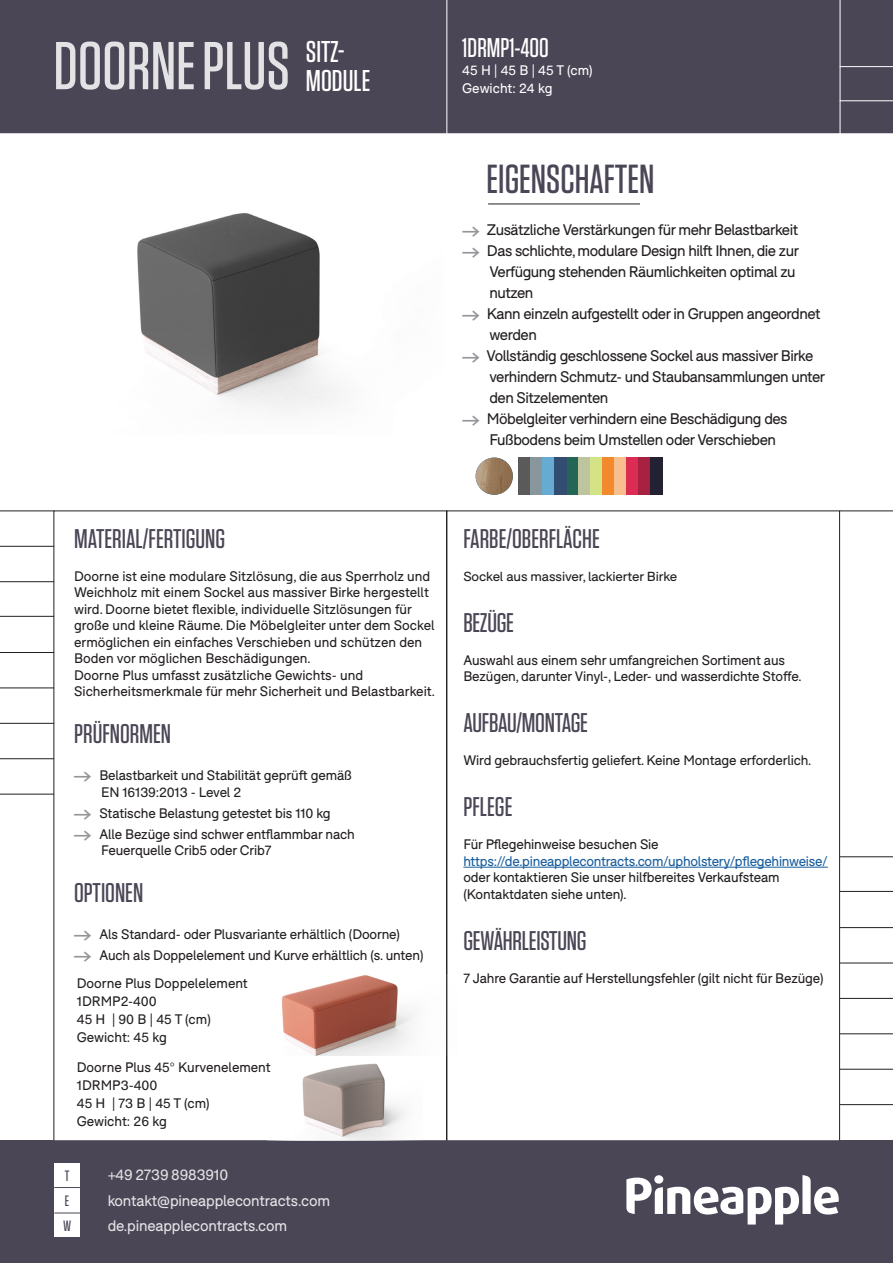
<style>
.page{position:relative;width:893px;height:1263px;background:#fff}
.page>*{position:absolute;margin:0;border:0;box-sizing:border-box;transform-origin:0 0}
.t1{font:500 67.5px "Tungsten";color:#fff}
.t2{font:500 40.5px "Tungsten";color:#4b4656}
.body_1_BLACK{font:500 30px "Tungsten";color:#fff}
.t3{font:500 27px "Tungsten";color:#4b4656}
.t4{font:500 27px "Tungsten";color:#fff}
.t5{font:15px/21px "F37 Bolton";letter-spacing:-.03em;color:#231f20}
.t6{font:15px "F37 Bolton";letter-spacing:-.01em;color:#fff}
.t7{font:500 15px "Tungsten";color:#4b4656}
.t8{font:13.5px/16.5px "F37 Bolton";letter-spacing:-.01em;color:#231f20}
.t9{font:13.5px "F37 Bolton";letter-spacing:-.02em;color:#175d9e}
.t10{font:13.5px "F37 Bolton";color:#fff}
.t11{font:12.9px "F37 Bolton";letter-spacing:-.01em;color:#231f20;scale:1.05 1}
.s1{font-family:"Pinearrow";color:#939598}
.s2{font-family:"Pinearrow";font-size:15px;color:#939598}
</style>
<div class="page">
<div style="left:1px;top:1px;width:891px;height:131px;background:#4b4656"></div>
<div style="left:0;top:0;width:893px;height:133px;border:2px solid #4b4656"></div>
<div style="left:1px;top:1141px;width:891px;height:121px;background:#4b4656"></div>
<div style="left:0;top:1140px;width:893px;height:123px;border:2px solid #4b4656"></div>
<hr style="left:840px;top:856px;width:53px;height:1px;background:#231f20">
<hr style="left:840px;top:998px;width:53px;height:1px;background:#231f20">
<hr style="left:840px;top:927px;width:53px;height:1px;background:#231f20">
<hr style="left:840px;top:1069px;width:53px;height:1px;background:#231f20">
<hr style="left:840px;top:1033px;width:53px;height:1px;background:#231f20">
<hr style="left:840px;top:963px;width:53px;height:1px;background:#231f20">
<hr style="left:840px;top:1104px;width:53px;height:1px;background:#231f20">
<img style="left:137px;top:213px;width:202px;height:202px">
<hr style="left:463px;top:867px;width:365px;height:1px;background:#175d9e">
<hr style="left:840px;top:891px;width:53px;height:1px;background:#231f20">
<svg style="left:626px;top:1175px;width:213px;height:49px"></svg>
<div style="left:654px;top:1175px;width:9px;height:9px;background:#fff;border-radius:50%"></div>
<div style="left:54px;top:1162px;width:26px;height:25px;background:#fff"></div>
<div style="left:54px;top:1187px;width:26px;height:25px;background:#fff"></div>
<svg style="left:54px;top:1187px;width:26px;height:1px"></svg>
<hr style="left:840px;top:510px;width:53px;height:1px;background:#231f20">
<hr style="left:488px;top:204px;width:152px;height:1px;background:#231f20">
<hr style="left:840px;top:0;width:1px;height:135px;background:#fff">
<hr style="left:840px;top:66px;width:53px;height:1px;background:#fff">
<hr style="left:840px;top:100px;width:53px;height:1px;background:#fff">
<hr style="left:446px;top:0;width:1px;height:134px;background:#fff">
<hr style="left:0;top:581px;width:54px;height:1px;background:#231f20">
<hr style="left:0;top:723px;width:54px;height:1px;background:#231f20">
<hr style="left:0;top:652px;width:54px;height:1px;background:#231f20">
<hr style="left:0;top:510px;width:54px;height:1px;background:#231f20">
<hr style="left:0;top:794px;width:54px;height:1px;background:#231f20">
<hr style="left:0;top:758px;width:54px;height:1px;background:#231f20">
<hr style="left:0;top:687px;width:54px;height:1px;background:#231f20">
<hr style="left:0;top:546px;width:54px;height:1px;background:#231f20">
<hr style="left:0;top:616px;width:54px;height:1px;background:#231f20">
<div style="left:54px;top:1212px;width:26px;height:25px;background:#fff"></div>
<svg style="left:54px;top:1212px;width:26px;height:1px"></svg>
<img style="left:281px;top:974px;width:167px;height:82px">
<img style="left:302px;top:1063px;width:103px;height:77px">
<div style="left:518px;top:458px;width:12px;height:37px;background:#5a5a5b"></div>
<div style="left:566px;top:458px;width:12px;height:37px;background:#246655"></div>
<div style="left:578px;top:458px;width:12px;height:37px;background:#bdc49e"></div>
<div style="left:530px;top:458px;width:12px;height:37px;background:#89969d"></div>
<div style="left:542px;top:458px;width:12px;height:37px;background:#65abd2"></div>
<div style="left:554px;top:458px;width:12px;height:37px;background:#334c71"></div>
<div style="left:590px;top:458px;width:12px;height:37px;background:#d5e387"></div>
<div style="left:602px;top:458px;width:13px;height:37px;background:#f2892c"></div>
<div style="left:615px;top:458px;width:12px;height:37px;background:#f6bf8d"></div>
<div style="left:627px;top:458px;width:12px;height:37px;background:#db2c53"></div>
<div style="left:639px;top:458px;width:12px;height:37px;background:#a82141"></div>
<div style="left:651px;top:458px;width:12px;height:37px;background:#232233"></div>
<img style="left:476px;top:458px;width:37px;height:37px;border-radius:19px">
<h1 class="t1" style="left:53px;top:31px;width:238px">DOORNE PLUS</h1>
<p class="body_1_BLACK" style="left:306px;top:36px;width:40px">SITZ-</p>
<p class="body_1_BLACK" style="left:306px;top:64px;width:66px">MODULE</p>
<p class="t4" style="left:462px;top:33px;width:88px">1DRMP1-400</p>
<p class="t10" style="left:462px;top:62px;width:132px">45 H | 45 B | 45 T (cm)</p>
<p class="t10" style="left:462px;top:80px;width:92px">Gewicht: 24 kg</p>
<p class="t2" style="left:487px;top:157px;width:169px">EIGENSCHAFTEN</p>
<p class="t5" style="left:462px;top:219px;width:337px"><span class="s1">A</span> Zusätzliche Verstärkungen für mehr Belastbarkeit</p>
<p class="t5" style="left:489px;top:240px;width:311px;text-indent:-27px"><span class="s1">A</span> Das schlichte, modulare Design hilft Ihnen, die zur<br>Verfügung stehenden Räumlichkeiten optimal zu nutzen</p>
<p class="t5" style="left:489px;top:303px;width:333px;text-indent:-27px"><span class="s1">A</span> Kann einzeln aufgestellt oder in Gruppen angeordnet werden</p>
<p class="t5" style="left:489px;top:345px;width:337px;text-indent:-27px"><span class="s1">A</span> Vollständig geschlossene Sockel aus massiver Birke verhindern Schmutz- und Staubansammlungen unter den Sitzelementen</p>
<p class="t5" style="left:489px;top:408px;width:300px;text-indent:-27px"><span class="s1">A</span> Möbelgleiter verhindern eine Beschädigung des<br>Fußbodens beim Umstellen oder Verschieben</p>
<p class="t3" style="left:74px;top:524px;width:152px">MATERIAL/FERTIGUNG</p>
<p class="t8" style="left:74px;top:568px;width:362px">Doorne ist eine modulare Sitzlösung, die aus Sperrholz und Weichholz mit einem Sockel aus massiver Birke hergestellt wird. Doorne bietet flexible, individuelle Sitzlösungen für große und kleine Räume. Die Möbelgleiter unter dem Sockel ermöglichen ein einfaches Verschieben und schützen den Boden vor möglichen Beschädigungen.</p>
<p class="t8" style="left:74px;top:667px;width:362px">Doorne Plus umfasst zusätzliche Gewichts- und<br>Sicherheitsmerkmale für mehr Sicherheit und Belastbarkeit.</p>
<p class="t3" style="left:74px;top:719px;width:98px">PRÜFNORMEN</p>
<p class="t8" style="left:101px;top:767px;width:252px;text-indent:-27px"><span class="s2">A</span> Belastbarkeit und Stabilität geprüft gemäß<br>EN 16139:2013 - Level 2</p>
<p class="t8" style="left:74px;top:805px;width:258px"><span class="s2">A</span> Statische Belastung getestet bis 110 kg</p>
<p class="t8" style="left:101px;top:826px;width:255px;text-indent:-27px"><span class="s2">A</span> Alle Bezüge sind schwer entflammbar nach<br>Feuerquelle Crib5 oder Crib7</p>
<p class="t3" style="left:74px;top:878px;width:71px">OPTIONEN</p>
<p class="t8" style="left:74px;top:926px;width:327px"><span class="s2">A</span> Als Standard- oder Plusvariante erhältlich (Doorne)</p>
<p class="t8" style="left:74px;top:947px;width:351px"><span class="s2">A</span> Auch als Doppelelement und Kurve erhältlich (s. unten)</p>
<p class="t8" style="left:77px;top:975px;width:173px">Doorne Plus Doppelelement</p>
<p class="t8" style="left:77px;top:993px;width:82px">1DRMP2-400</p>
<p class="t8" style="left:77px;top:1011px;width:135px">45 H | 90 B | 45 T (cm)</p>
<p class="t8" style="left:77px;top:1029px;width:91px">Gewicht: 45 kg</p>
<p class="t8" style="left:77px;top:1059px;width:195px">Doorne Plus 45° Kurvenelement</p>
<p class="t8" style="left:77px;top:1077px;width:82px">1DRMP3-400</p>
<p class="t8" style="left:77px;top:1095px;width:134px">45 H | 73 B | 45 T (cm)</p>
<p class="t8" style="left:77px;top:1113px;width:92px">Gewicht: 26 kg</p>
<p class="t7" style="left:65px;top:1168px;width:6px">T</p>
<p class="t6" style="left:107px;top:1166px;width:122px">+49 2739 8983910</p>
<p class="t7" style="left:65px;top:1193px;width:6px">E</p>
<p class="t6" style="left:107px;top:1191px;width:224px">kontakt@pineapplecontracts.com</p>
<p class="t7" style="left:63px;top:1218px;width:10px">W</p>
<p class="t6" style="left:107px;top:1217px;width:181px">de.pineapplecontracts.com</p>
<p class="t3" style="left:463px;top:524px;width:138px">FARBE/OBERFLÄCHE</p>
<p class="t11" style="left:463px;top:569px;width:205px">Sockel aus massiver, lackierter Birke</p>
<p class="t3" style="left:463px;top:608px;width:52px">BEZÜGE</p>
<p class="t8" style="left:463px;top:652px;width:340px">Auswahl aus einem sehr umfangreichen Sortiment aus<br>Bezügen, darunter Vinyl-, Leder- und wasserdichte Stoffe.</p>
<p class="t3" style="left:463px;top:709px;width:126px">AUFBAU/MONTAGE</p>
<p class="t8" style="left:463px;top:752px;width:350px">Wird gebrauchsfertig geliefert. Keine Montage erforderlich.</p>
<p class="t3" style="left:463px;top:793px;width:51px">PFLEGE</p>
<p class="t8" style="left:463px;top:836px;width:197px">Für Pflegehinweise besuchen Sie</p>
<p class="t9" style="left:463px;top:853px;width:366px">https://de.pineapplecontracts.com/upholstery/pflegehinweise/</p>
<p class="t8" style="left:463px;top:869px;width:318px">oder kontaktieren Sie unser hilfbereites Verkaufsteam</p>
<p class="t8" style="left:463px;top:886px;width:165px">(Kontaktdaten siehe unten).</p>
<p class="t3" style="left:463px;top:926px;width:125px">GEWÄHRLEISTUNG</p>
<p class="t8" style="left:463px;top:970px;width:362px">7 Jahre Garantie auf Herstellungsfehler (gilt nicht für Bezüge)</p>
</div>
